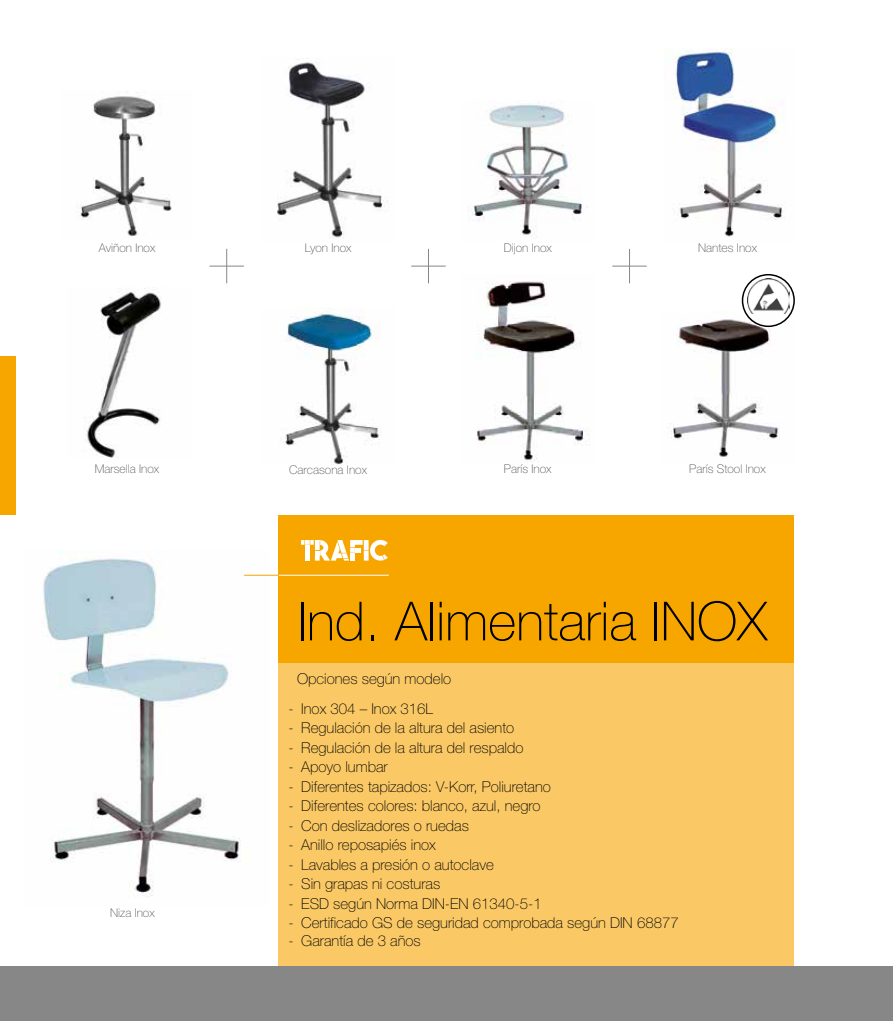
<style>
.page{position:relative;width:893px;height:1021px;background:#fff}
.page>*{position:absolute;margin:0;border:0;box-sizing:border-box;transform-origin:0 0}
.t1{font:100 54px "Helvetica Neue";color:#000}
.t2{font:100 15px "Helvetica Neue";color:#000}
.t3{font:100 12px "Helvetica Neue";color:#575756}
</style>
<div class="page">
<div style="left:0;top:966px;width:893px;height:54px;background:#878787"></div>
<img style="left:43px;top:550px;width:226px;height:347px">
<img style="left:668px;top:311px;width:125px;height:146px">
<img style="left:477px;top:281px;width:111px;height:180px">
<img style="left:281px;top:307px;width:100px;height:158px">
<img style="left:665px;top:49px;width:120px;height:188px">
<img style="left:277px;top:58px;width:110px;height:180px">
<div style="left:279px;top:662px;width:515px;height:304px;background:#fac966"></div>
<div style="left:279px;top:515px;width:515px;height:147px;background:#f7a600"></div>
<svg style="left:301px;top:540px;width:87px;height:20px"></svg>
<hr style="left:279px;top:575px;width:110px;height:1px;background:#fff">
<hr style="left:209px;top:266px;width:35px;height:1px;background:#878787">
<hr style="left:226px;top:249px;width:1px;height:34px;background:#878787">
<hr style="left:411px;top:266px;width:35px;height:1px;background:#878787">
<hr style="left:428px;top:249px;width:1px;height:34px;background:#878787">
<hr style="left:612px;top:266px;width:35px;height:1px;background:#878787">
<hr style="left:629px;top:249px;width:1px;height:34px;background:#878787">
<hr style="left:244px;top:575px;width:35px;height:1px;background:#f7a600">
<img style="left:747px;top:279px;width:42px;height:35px">
<div style="left:742px;top:274px;width:53px;height:53px;border:2px solid #000;border-radius:50%"></div>
<div style="left:0;top:356px;width:15px;height:159px;background:#f7a600"></div>
<img style="left:80px;top:92px;width:92px;height:145px">
<img style="left:469px;top:102px;width:119px;height:137px">
<img style="left:84px;top:287px;width:77px;height:171px">
<p class="t3" style="left:99px;top:240px;width:58px">Aviñon Inox</p>
<p class="t3" style="left:95px;top:462px;width:66px">Marsella Inox</p>
<p class="t3" style="left:110px;top:906px;width:46px">Niza Inox</p>
<p class="t3" style="left:305px;top:240px;width:48px">Lyon Inox</p>
<p class="t3" style="left:289px;top:463px;width:79px">Carcasona Inox</p>
<p class="t3" style="left:504px;top:240px;width:50px">Dijon Inox</p>
<p class="t3" style="left:504px;top:462px;width:49px">París Inox</p>
<p class="t3" style="left:698px;top:240px;width:60px">Nantes Inox</p>
<p class="t3" style="left:689px;top:462px;width:78px">París Stool Inox</p>
<h1 class="t1" style="left:298px;top:590px;width:471px">Ind. Alimentaria INOX</h1>
<p class="t2" style="left:297px;top:670px;width:156px">Opciones según modelo</p>
<p class="t2" style="left:288px;top:699px;width:146px">- Inox 304 – Inox 316L</p>
<p class="t2" style="left:288px;top:719px;width:227px">- Regulación de la altura del asiento</p>
<p class="t2" style="left:288px;top:738px;width:236px">- Regulación de la altura del respaldo</p>
<p class="t2" style="left:288px;top:758px;width:101px">- Apoyo lumbar</p>
<p class="t2" style="left:288px;top:777px;width:264px">- Diferentes tapizados: V-Korr, Poliuretano</p>
<p class="t2" style="left:288px;top:797px;width:254px">- Diferentes colores: blanco, azul, negro</p>
<p class="t2" style="left:288px;top:816px;width:182px">- Con deslizadores o ruedas</p>
<p class="t2" style="left:288px;top:836px;width:149px">- Anillo reposapiés inox</p>
<p class="t2" style="left:288px;top:855px;width:207px">- Lavables a presión o autoclave</p>
<p class="t2" style="left:288px;top:875px;width:153px">- Sin grapas ni costuras</p>
<p class="t2" style="left:288px;top:894px;width:255px">- ESD según Norma DIN-EN 61340-5-1</p>
<p class="t2" style="left:288px;top:914px;width:392px">- Certificado GS de seguridad comprobada según DIN 68877</p>
<p class="t2" style="left:288px;top:932px;width:134px">- Garantía de 3 años</p>
</div>
